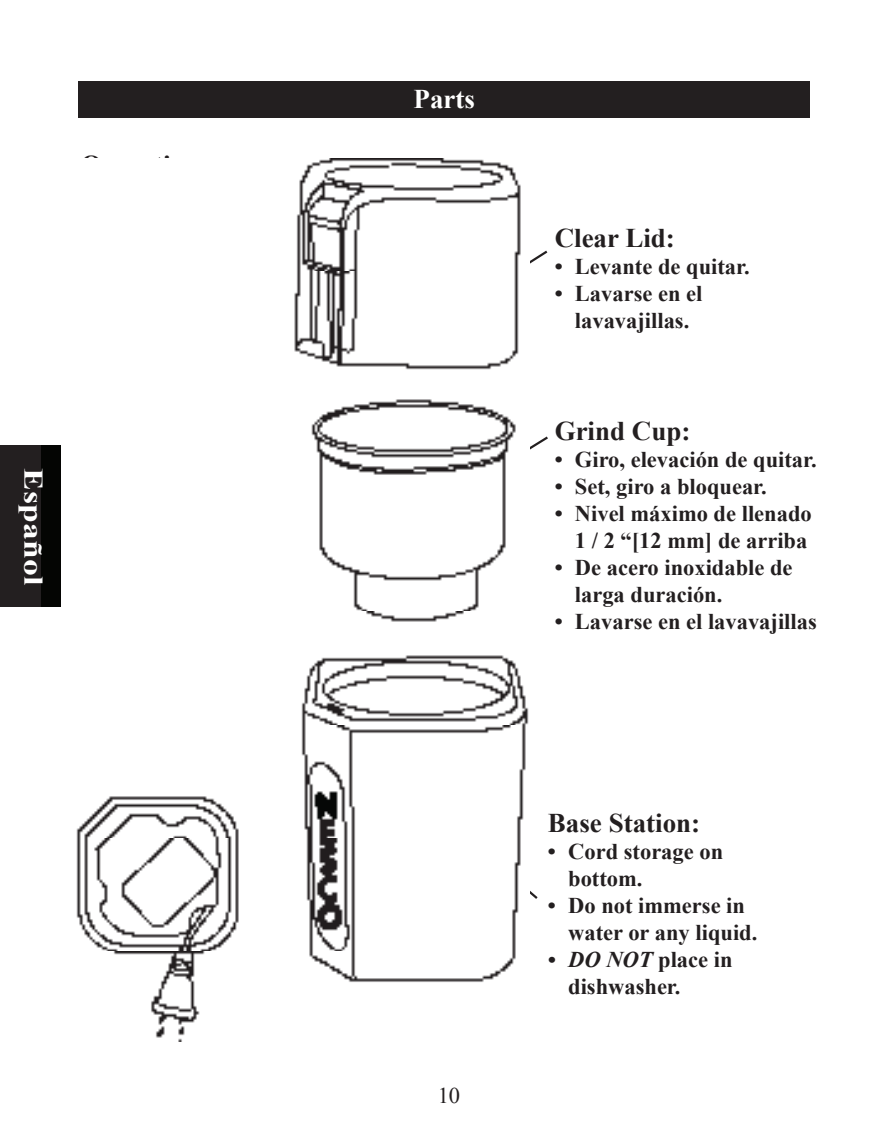
<style>
.page{position:relative;width:891px;height:1134px;background:#fff}
.page>*{position:absolute;margin:0;border:0;box-sizing:border-box;transform-origin:0 0}
.t1{font:700 27px "Times New Roman";color:#231f20}
.t2{font:700 27px "Times New Roman";letter-spacing:.005em;color:#fff;scale:1.25 1}
.t3{font:700 27px "Times New Roman";letter-spacing:.005em;color:#fff}
.t4{font:700 22.5px/27px "Times New Roman";color:#231f20}
.t5{font:22.5px "Times New Roman";color:#231f20}
.s1{font-style:italic}
</style>
<div class="page">
<div style="left:0;top:445px;width:61px;height:162px;background:#040503"></div>
<div style="left:0;top:445px;width:41px;height:162px;background:#231f20"></div>
<div style="left:79px;top:81px;width:731px;height:36px;background:#231f20"></div>
<svg style="left:530px;top:250px;width:18px;height:14px"></svg>
<svg style="left:530px;top:436px;width:18px;height:14px"></svg>
<svg style="left:530px;top:891px;width:8px;height:8px"></svg>
<img style="left:76px;top:159px;width:453px;height:883px">
<p class="t2" style="left:52px;top:468px;width:95px;rotate:90deg">Español</p>
<p class="t3" style="left:414px;top:81px;width:63px">Parts</p>
<p class="t5" style="left:438px;top:1080px;width:24px">10</p>
<p class="t1" style="left:555px;top:219px;width:122px">Clear Lid:</p>
<p class="t4" style="left:555px;top:253px;width:197px">• Levante de quitar.</p>
<p class="t4" style="left:555px;top:280px;width:149px;text-align:center">• Lavarse en el lavavajillas.</p>
<p class="t1" style="left:555px;top:412px;width:137px">Grind Cup:</p>
<p class="t4" style="left:555px;top:445px;width:264px">• Giro, elevación de quitar.</p>
<p class="t4" style="left:555px;top:472px;width:214px">• Set, giro a bloquear.</p>
<p class="t4" style="left:555px;top:499px;width:259px;text-align:right">• Nivel máximo de llenado<br>1 / 2 “[12 mm] de arriba</p>
<p class="t4" style="left:575px;top:553px;width:219px;text-indent:-20px">• De acero inoxidable de larga duración.</p>
<p class="t4" style="left:555px;top:607px;width:264px">• Lavarse en el lavavajillas</p>
<p class="t1" style="left:548px;top:804px;width:154px">Base Station:</p>
<p class="t4" style="left:568px;top:837px;width:156px;text-indent:-20px">• Cord storage on bottom.</p>
<p class="t4" style="left:568px;top:891px;width:191px;text-indent:-20px">• Do not immerse in water or any liquid.</p>
<p class="t4" style="left:568px;top:945px;width:166px;text-indent:-20px"><span class="s1">• DO NOT</span> place in dishwasher.</p>
</div>
